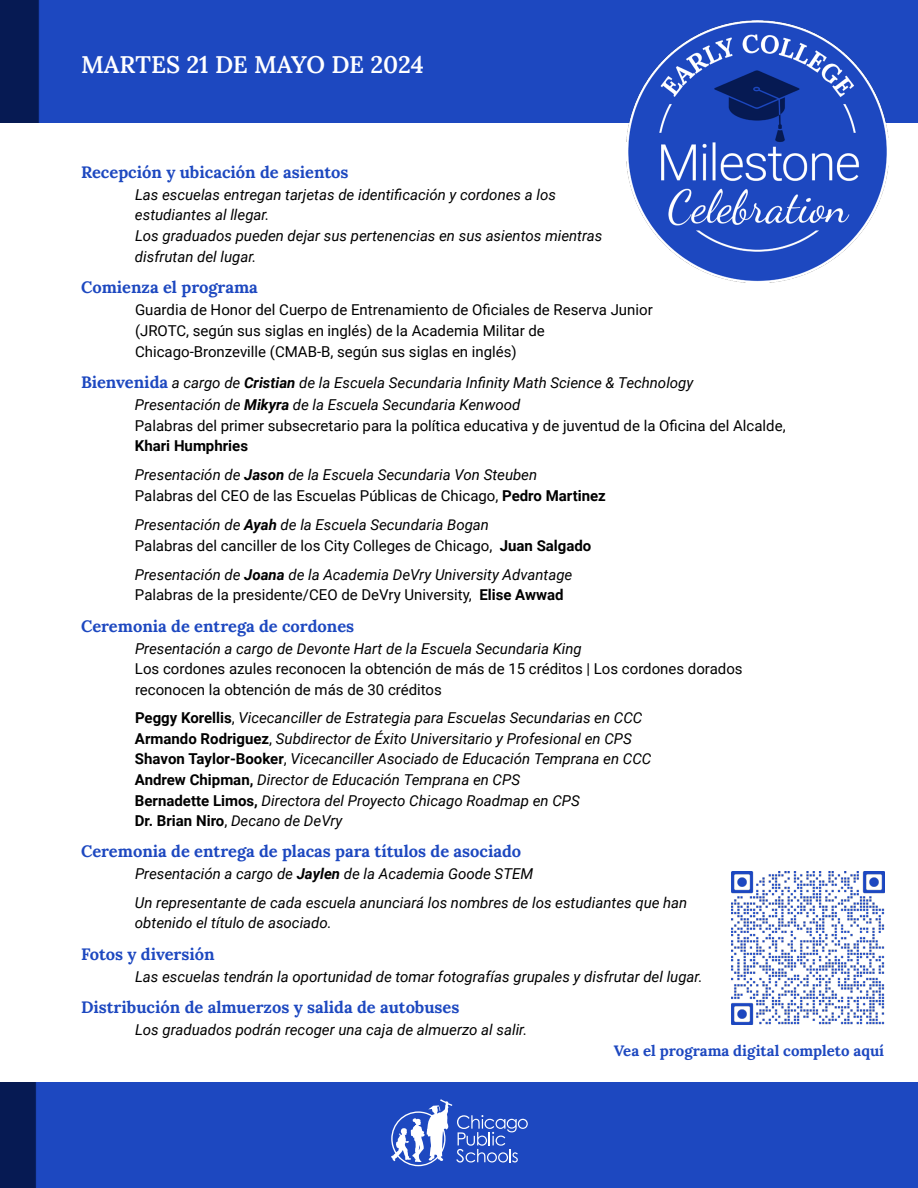
<style>
.page{position:relative;width:918px;height:1188px;background:#fff}
.page>*{position:absolute;margin:0;border:0;box-sizing:border-box;transform-origin:0 0}
.t1{font:600 24px "Lora";color:#fff}
.t2{font:700 16.5px "Lora";color:#1d48c0}
.t3{font:italic 15px/20.7px "Roboto";color:#000}
.t4{font:15px/20.7px "Roboto";color:#000}
.t5{font:700 15px "Lora";color:#1d48c0}
.s1{font-family:"Lora";font-weight:700;font-style:normal;font-size:16.5px;color:#1d48c0}
.s2{font-weight:700}
.s3{font-style:normal}
.s4{font-weight:700;font-style:normal}
.s5{font-style:italic}
.s6{font-weight:700;font-style:italic}
</style>
<div class="page">
<div style="left:0;top:0;width:918px;height:122px;background:#1d48c0"></div>
<div style="left:0;top:1083px;width:918px;height:105px;background:#1d48c0"></div>
<img style="left:627px;top:20px;width:262px;height:263px">
<img style="left:732px;top:871px;width:153px;height:153px">
<div style="left:370px;top:1091px;width:166px;height:86px;background:#1d48c0"></div>
<svg style="left:391px;top:1099px;width:137px;height:67px"></svg>
<h1 class="t1" style="left:81px;top:45px;width:345px">MARTES 21 DE MAYO DE 2024</h1>
<p class="t2" style="left:81px;top:158px;width:269px">Recepción y ubicación de asientos</p>
<p class="t3" style="left:135px;top:184px;width:469px">Las escuelas entregan tarjetas de identificación y cordones a los estudiantes al llegar.<br>Los graduados pueden dejar sus pertenencias en sus asientos mientras disfrutan del lugar.</p>
<p class="t2" style="left:81px;top:274px;width:178px">Comienza el programa</p>
<p class="t4" style="left:135px;top:299px;width:519px">Guardia de Honor del Cuerpo de Entrenamiento de Oficiales de Reserva Junior (JROTC, según sus siglas en inglés) de la Academia Militar de<br>Chicago-Bronzeville (CMAB-B, según sus siglas en inglés)</p>
<p class="t3" style="left:135px;top:371px;width:652px;line-height:21.3px;text-indent:-54px"><span class="s1">Bienvenida</span> a cargo de <span class="s2">Cristian</span> de la Escuela Secundaria Infinity Math Science &amp; Technology<br>Presentación de <span class="s2">Mikyra</span> de la Escuela Secundaria Kenwood<br><span class="s3">Palabras del primer subsecretario para la política educativa y de juventud de la Oficina del Alcalde,</span></p>
<p class="t3" style="left:135px;top:431px;width:404px;line-height:29px"><span class="s4">Khari Humphries<br></span>Presentación de <span class="s2">Jason</span> de la Escuela Secundaria Von Steuben</p>
<p class="t4" style="left:135px;top:481px;width:473px;line-height:29px">Palabras del CEO de las Escuelas Públicas de Chicago, <span class="s2">Pedro Martinez<br></span><span class="s5">Presentación de</span> <span class="s6">Ayah</span> <span class="s5">de la Escuela Secundaria Bogan</span></p>
<p class="t3" style="left:135px;top:530px;width:458px;line-height:29px"><span class="s3">Palabras del canciller de los City Colleges de Chicago,</span> <span class="s4">Juan Salgado<br></span>Presentación de <span class="s2">Joana</span> de la Academia DeVry University Advantage</p>
<p class="t4" style="left:135px;top:584px;width:430px">Palabras de la presidente/CEO de DeVry University, <span class="s2">Elise Awwad</span></p>
<p class="t2" style="left:81px;top:612px;width:275px">Ceremonia de entrega de cordones</p>
<p class="t3" style="left:135px;top:637px;width:448px">Presentación a cargo de Devonte Hart de la Escuela Secundaria King</p>
<p class="t4" style="left:135px;top:658px;width:609px">Los cordones azules reconocen la obtención de más de 15 créditos | Los cordones dorados reconocen la obtención de más de 30 créditos</p>
<p class="t3" style="left:135px;top:707px;width:518px"><span class="s4">Peggy Korellis</span><span class="s3">,</span> Vicecanciller de Estrategia para Escuelas Secundarias en CCC <span class="s4">Armando Rodriguez</span><span class="s3">,</span> Subdirector de Éxito Universitario y Profesional en CPS <span class="s4">Shavon Taylor-Booker</span><span class="s3">,</span> Vicecanciller Asociado de Educación Temprana en CCC <span class="s4">Andrew Chipman,</span> Director de Educación Temprana en CPS<br><span class="s4">Bernadette Limos,</span> Directora del Proyecto Chicago Roadmap en CPS<br><span class="s4">Dr. Brian Niro</span><span class="s3">,</span> Decano de DeVry</p>
<p class="t2" style="left:81px;top:837px;width:442px">Ceremonia de entrega de placas para títulos de asociado</p>
<p class="t3" style="left:135px;top:858px;width:554px;line-height:29px">Presentación a cargo de <span class="s2">Jaylen</span> de la Academia Goode STEM<br>Un representante de cada escuela anunciará los nombres de los estudiantes que han</p>
<p class="t3" style="left:135px;top:912px;width:198px">obtenido el título de asociado.</p>
<p class="t2" style="left:81px;top:940px;width:135px">Fotos y diversión</p>
<p class="t3" style="left:135px;top:965px;width:569px">Las escuelas tendrán la oportunidad de tomar fotografías grupales y disfrutar del lugar.</p>
<p class="t2" style="left:81px;top:993px;width:380px">Distribución de almuerzos y salida de autobuses</p>
<p class="t3" style="left:135px;top:1019px;width:394px">Los graduados podrán recoger una caja de almuerzo al salir.</p>
<p class="t5" style="left:614px;top:1039px;width:272px">Vea el programa digital completo aquí</p>
</div>
